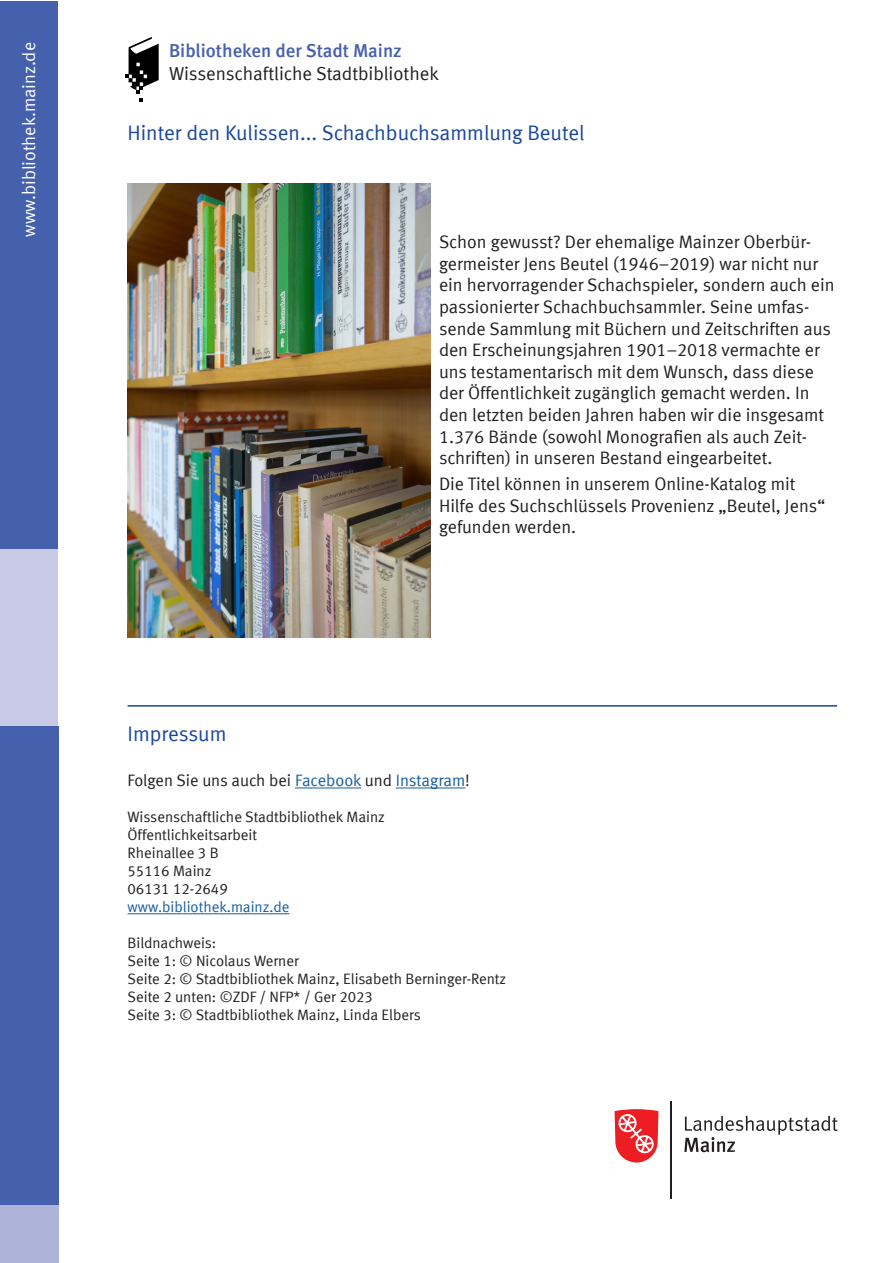
<style>
.page{position:relative;width:893px;height:1263px;background:#fff}
.page>*{position:absolute;margin:0;border:0;box-sizing:border-box;transform-origin:0 0}
.t1{font:21px "Mainz Meta";color:#18469d}
.t2{font:18.75px "Mainz Meta";color:#231f20}
.t3{font:700 18.75px "Mainz Meta";color:#4560ac}
.t4{font:18px/21.6px "Mainz Meta";color:#231f20}
.t5{font:18px "Mainz Meta";color:#fff}
.t6{font:16.5px "Mainz Meta";color:#231f20}
.t7{font:15px "Mainz Meta";color:#231f20}
.t8{font:15px "Mainz Meta";color:#175d9e}
.s1{color:#175d9e}
</style>
<div class="page">
<div style="left:0;top:1px;width:58px;height:548px;background:#4560ac"></div>
<div style="left:0;top:549px;width:57px;height:177px;background:#c7c9e5"></div>
<div style="left:0;top:1204px;width:58px;height:58px;background:#aeb3d9"></div>
<svg style="left:684px;top:1116px;width:154px;height:36px"></svg>
<hr style="left:671px;top:1101px;width:1px;height:97px;background:#231f20">
<svg style="left:615px;top:1109px;width:43px;height:53px"></svg>
<svg style="left:125px;top:37px;width:34px;height:64px"></svg>
<div style="left:0;top:726px;width:58px;height:478px;background:#4560ac"></div>
<hr style="left:295px;top:788px;width:66px;height:1px;background:#175d9e">
<hr style="left:396px;top:788px;width:69px;height:1px;background:#175d9e">
<hr style="left:128px;top:913px;width:162px;height:1px;background:#175d9e">
<hr style="left:128px;top:705px;width:709px;height:2px;background:#18469d">
<img style="left:128px;top:183px;width:302px;height:455px">
<p class="t5" style="left:19px;top:237px;width:196px;rotate:-90deg">www.bibliothek.mainz.de</p>
<p class="t3" style="left:169px;top:40px;width:234px">Bibliotheken der Stadt Mainz</p>
<p class="t2" style="left:169px;top:62px;width:271px">Wissenschaftliche Stadtbibliothek</p>
<p class="t1" style="left:128px;top:120px;width:459px">Hinter den Kulissen... Schachbuchsammlung Beutel</p>
<p class="t1" style="left:128px;top:721px;width:100px">Impressum</p>
<p class="t4" style="left:439px;top:231px;width:397px">Schon gewusst? Der ehemalige Mainzer Oberbür&shy;germeister Jens Beutel (1946–2019) war nicht nur ein hervorragender Schachspieler, sondern auch ein passionierter Schachbuchsammler. Seine umfas&shy;sende Sammlung mit Büchern und Zeitschriften aus den Erscheinungsjahren 1901–2018 vermachte er uns testamentarisch mit dem Wunsch, dass diese der Öffentlichkeit zugänglich gemacht werden. In den letzten beiden Jahren haben wir die insgesamt 1.376 Bände (sowohl Monografien als auch Zeit&shy;schriften) in unseren Bestand eingearbeitet.</p>
<p class="t4" style="left:439px;top:473px;width:388px">Die Titel können in unserem Online-Katalog mit<br>Hilfe des Suchschlüssels Provenienz „Beutel, Jens“ gefunden werden.</p>
<p class="t6" style="left:128px;top:770px;width:344px">Folgen Sie uns auch bei <span class="s1">Facebook</span> und <span class="s1">Instagram</span>!</p>
<p class="t7" style="left:128px;top:808px;width:259px">Wissenschaftliche Stadtbibliothek Mainz</p>
<p class="t7" style="left:128px;top:826px;width:131px">Öffentlichkeitsarbeit</p>
<p class="t7" style="left:128px;top:844px;width:93px">Rheinallee 3 B</p>
<p class="t7" style="left:128px;top:862px;width:85px">55116 Mainz</p>
<p class="t7" style="left:128px;top:880px;width:102px">06131 12-2649</p>
<p class="t8" style="left:128px;top:898px;width:163px">www.bibliothek.mainz.de</p>
<p class="t7" style="left:128px;top:934px;width:90px">Bildnachweis:</p>
<p class="t7" style="left:128px;top:952px;width:173px">Seite 1: © Nicolaus Werner</p>
<p class="t7" style="left:128px;top:970px;width:380px">Seite 2: © Stadtbibliothek Mainz, Elisabeth Berninger-Rentz</p>
<p class="t7" style="left:128px;top:988px;width:247px">Seite 2 unten: ©ZDF / NFP* / Ger 2023</p>
<p class="t7" style="left:128px;top:1006px;width:295px">Seite 3: © Stadtbibliothek Mainz, Linda Elbers</p>
</div>
